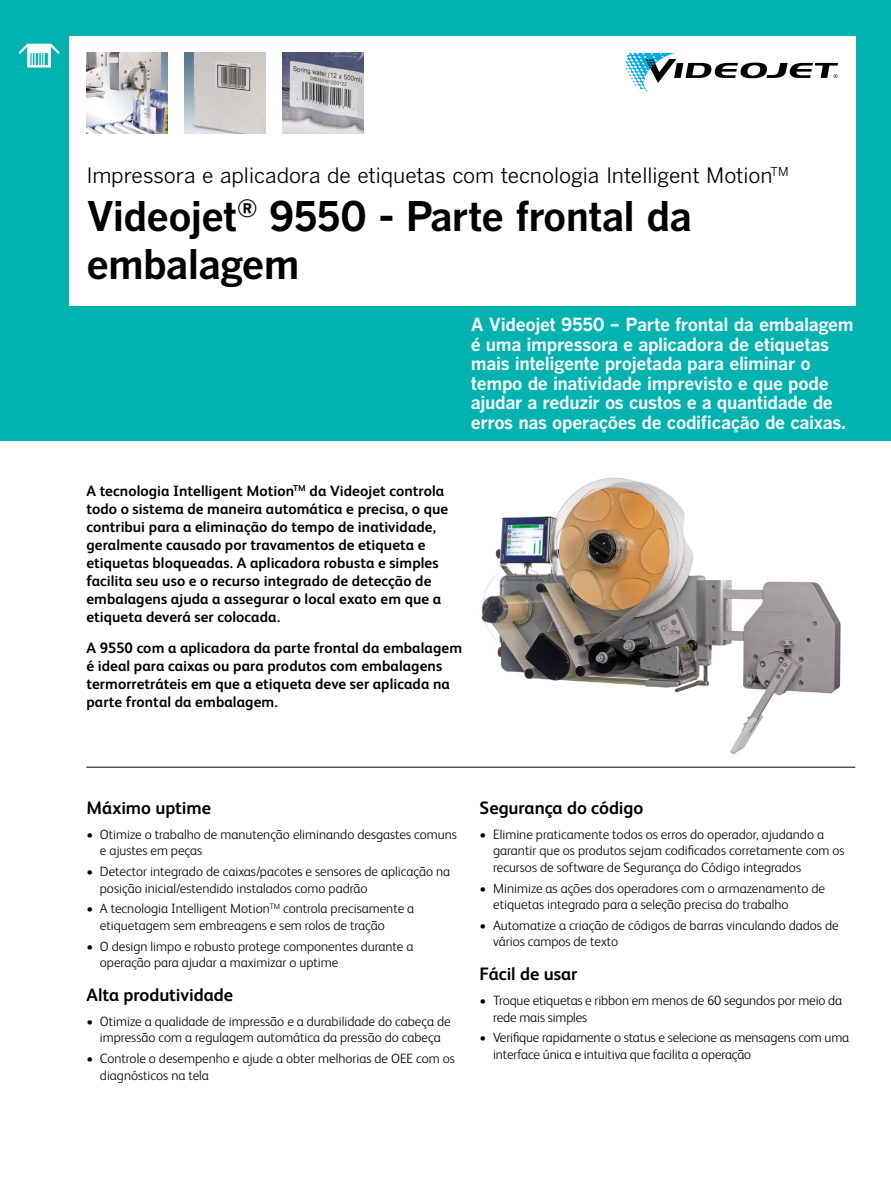
<style>
.page{position:relative;width:891px;height:1188px;background:#fff}
.page>*{position:absolute;margin:0;border:0;box-sizing:border-box;transform-origin:0 0}
.t1{font:700 40.5px/48px "Benton Gothic";letter-spacing:-.02em;color:#000}
.t2{font:21px "Benton Gothic";letter-spacing:-.01em;color:#000}
.t3{font:700 18px/19.5px "Benton Gothic";letter-spacing:-.02em;color:#fff}
.t4{font:700 18px "FS Albert Pro";letter-spacing:-.005em;color:#000}
.t5{font:700 15px/18px "FS Albert Pro";letter-spacing:.005em;color:#000}
.t6{font:300 13.5px/16.5px "FS Albert Pro";color:#000}
</style>
<div class="page">
<div style="left:0;top:0;width:891px;height:441px;background:#00b3b0"></div>
<div style="left:69px;top:36px;width:786px;height:270px;background:#fff"></div>
<svg style="left:625px;top:53px;width:213px;height:39px"></svg>
<hr style="left:86px;top:767px;width:769px;height:1px;background:#000">
<img style="left:185px;top:53px;width:81px;height:81px">
<img style="left:283px;top:53px;width:81px;height:81px">
<img style="left:86px;top:53px;width:81px;height:81px">
<svg style="left:19px;top:44px;width:41px;height:24px"></svg>
<img style="left:481px;top:477px;width:360px;height:278px">
<h2 class="t2" style="left:86px;top:163px;width:704px">Impressora e aplicadora de etiquetas com tecnologia Intelligent Motion<sup>TM</sup></h2>
<h1 class="t1" style="left:86px;top:193px;width:607px">Videojet<sup>®</sup> 9550 - Parte frontal da embalagem</h1>
<p class="t3" style="left:471px;top:315px;width:385px">A Videojet 9550 – Parte frontal da embalagem é uma impressora e aplicadora de etiquetas mais inteligente projetada para eliminar o tempo de inatividade imprevisto e que pode ajudar a reduzir os custos e a quantidade de erros nas operações de codificação de caixas.</p>
<p class="t5" style="left:86px;top:481px;width:363px">A tecnologia Intelligent Motion<sup>TM</sup> da Videojet controla todo o sistema de maneira automática e precisa, o que contribui para a eliminação do tempo de inatividade, geralmente causado por travamentos de etiqueta e etiquetas bloqueadas. A aplicadora robusta e simples facilita seu uso e o recurso integrado de detecção de embalagens ajuda a assegurar o local exato em que a etiqueta deverá ser colocada.</p>
<p class="t5" style="left:86px;top:638px;width:377px">A 9550 com a aplicadora da parte frontal da embalagem é ideal para caixas ou para produtos com embalagens termorretráteis em que a etiqueta deve ser aplicada na parte frontal da embalagem.</p>
<h3 class="t4" style="left:86px;top:795px;width:126px">Máximo uptime</h3>
<p class="t6" style="left:100px;top:825px;width:359px;text-indent:-14px">• Otimize o trabalho de manutenção eliminando desgastes comuns e ajustes em peças</p>
<p class="t6" style="left:100px;top:862px;width:352px;text-indent:-14px">• Detector integrado de caixas/pacotes e sensores de aplicação na posição inicial/estendido instalados como padrão</p>
<p class="t6" style="left:100px;top:900px;width:316px;text-indent:-13px">• A tecnologia Intelligent Motion<sup>TM</sup> controla precisamente a etiquetagem sem embreagens e sem rolos de tração</p>
<p class="t6" style="left:100px;top:937px;width:315px;text-indent:-14px">• O design limpo e robusto protege componentes durante a operação para ajudar a maximizar o uptime</p>
<h3 class="t4" style="left:86px;top:982px;width:148px">Alta produtividade</h3>
<p class="t6" style="left:86px;top:1012px;width:366px;text-align:center">• Otimize a qualidade de impressão e a durabilidade do cabeça de impressão com a regulagem automática da pressão do cabeça</p>
<p class="t6" style="left:100px;top:1049px;width:357px;text-indent:-14px">• Controle o desempenho e ajude a obter melhorias de OEE com os diagnósticos na tela</p>
<h3 class="t4" style="left:480px;top:795px;width:165px">Segurança do código</h3>
<p class="t6" style="left:493px;top:825px;width:353px;text-indent:-14px">• Elimine praticamente todos os erros do operador, ajudando a garantir que os produtos sejam codificados corretamente com os recursos de software de Segurança do Código integrados</p>
<p class="t6" style="left:493px;top:879px;width:333px;text-indent:-14px">• Minimize as ações dos operadores com o armazenamento de etiquetas integrado para a seleção precisa do trabalho</p>
<p class="t6" style="left:493px;top:916px;width:347px;text-indent:-14px">• Automatize a criação de códigos de barras vinculando dados de vários campos de texto</p>
<h3 class="t4" style="left:480px;top:961px;width:99px">Fácil de usar</h3>
<p class="t6" style="left:493px;top:991px;width:351px;text-indent:-14px">• Troque etiquetas e ribbon em menos de 60 segundos por meio da rede mais simples</p>
<p class="t6" style="left:493px;top:1029px;width:358px;text-indent:-14px">• Verifique rapidamente o status e selecione as mensagens com uma interface única e intuitiva que facilita a operação</p>
</div>
